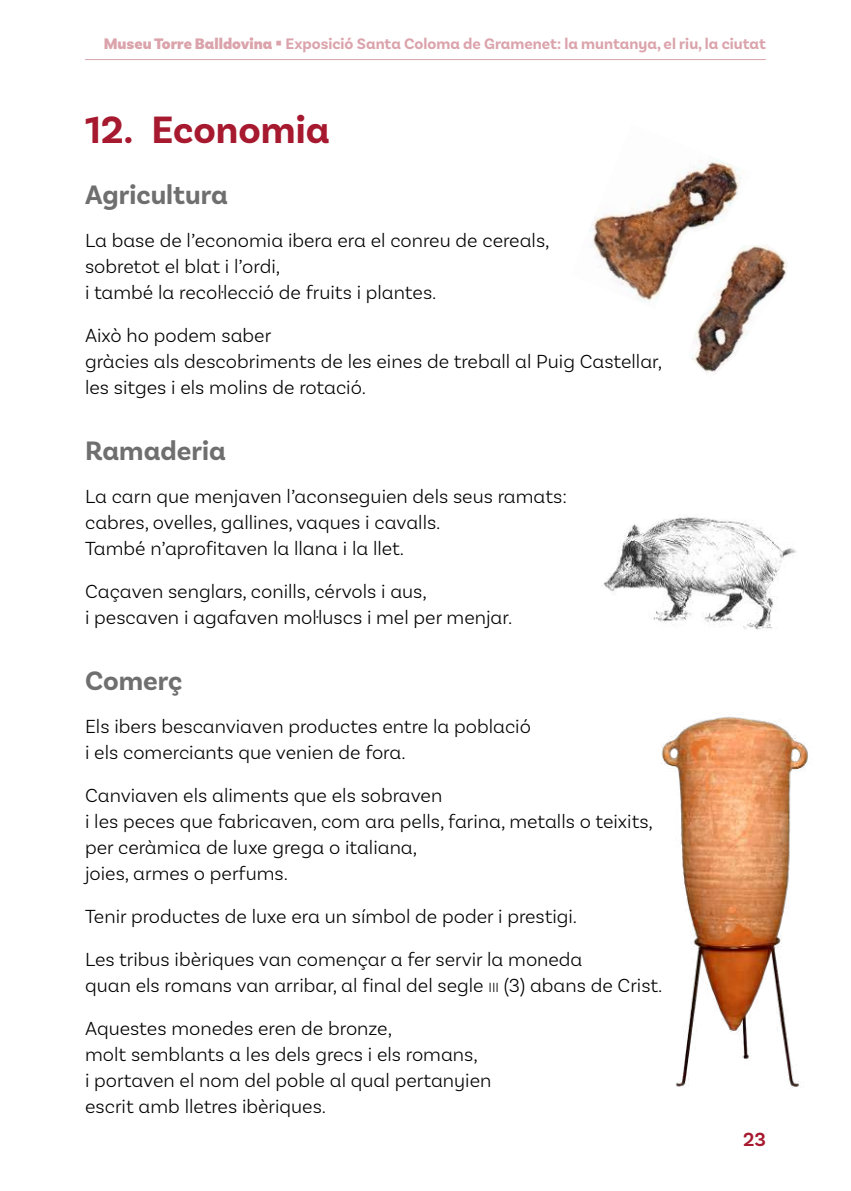
<style>
.page{position:relative;width:851px;height:1191px;background:#fff}
.page>*{position:absolute;margin:0;border:0;box-sizing:border-box;transform-origin:0 0}
.t1{font:700 40px "Basic Sans Alt";color:#a6192e}
.t2{font:700 28px "Basic Sans Alt";color:#706f6f}
.t3{font:300 20px/26px "Basic Sans Alt";color:#000}
.t4{font:600 20px "Basic Sans Alt";color:#a6192e}
.t5{font:700 16px "Basic Sans Alt";color:#dba3ab}
.s1{font-weight:900}
.s2{font-size:14px}
</style>
<div class="page">
<hr style="left:85px;top:59px;width:680px;height:1px;background:#dba3ab">
<img style="left:691px;top:245px;width:97px;height:129px">
<img style="left:589px;top:159px;width:163px;height:150px">
<img style="left:604px;top:515px;width:192px;height:115px">
<img style="left:661px;top:716px;width:147px;height:372px">
<p class="t5" style="left:104px;top:34px;width:663px"><span class="s1">Museu Torre Balldovina</span> ▪ Exposició Santa Coloma de Gramenet: la muntanya, el riu, la ciutat</p>
<h1 class="t1" style="left:85px;top:106px;width:246px">12. Economia</h1>
<h2 class="t2" style="left:85px;top:177px;width:144px">Agricultura</h2>
<p class="t3" style="left:85px;top:227px;width:466px">La base de l’economia ibera era el conreu de cereals, sobretot el blat i l’ordi,<br>i també la recol·lecció de fruits i plantes.</p>
<p class="t3" style="left:85px;top:322px;width:578px">Això ho podem saber<br>gràcies als descobriments de les eines de treball al Puig Castellar, les sitges i els molins de rotació.</p>
<h2 class="t2" style="left:85px;top:433px;width:142px">Ramaderia</h2>
<p class="t3" style="left:85px;top:483px;width:483px">La carn que menjaven l’aconseguien dels seus ramats: cabres, ovelles, gallines, vaques i cavalls.<br>També n’aprofitaven la llana i la llet.</p>
<p class="t3" style="left:85px;top:578px;width:428px">Caçaven senglars, conills, cérvols i aus,<br>i pescaven i agafaven mol·luscs i mel per menjar.</p>
<h2 class="t2" style="left:85px;top:664px;width:99px">Comerç</h2>
<p class="t3" style="left:85px;top:713px;width:447px">Els ibers bescanviaven productes entre la població i els comerciants que venien de fora.</p>
<p class="t3" style="left:85px;top:782px;width:569px">Canviaven els aliments que els sobraven<br>i les peces que fabricaven, com ara pells, farina, metalls o teixits, per ceràmica de luxe grega o italiana,<br>joies, armes o perfums.</p>
<p class="t3" style="left:85px;top:894px;width:499px;line-height:43px">Tenir productes de luxe era un símbol de poder i prestigi.<br>Les tribus ibèriques van començar a fer servir la moneda</p>
<p class="t3" style="left:85px;top:963px;width:578px;line-height:43px">quan els romans van arribar, al final del segle <span class="s2">iii</span> (3) abans de Crist.<br>Aquestes monedes eren de bronze,</p>
<p class="t3" style="left:85px;top:1041px;width:407px">molt semblants a les dels grecs i els romans,<br>i portaven el nom del poble al qual pertanyien escrit amb lletres ibèriques.</p>
<p class="t4" style="left:743px;top:1126px;width:24px">23</p>
</div>
